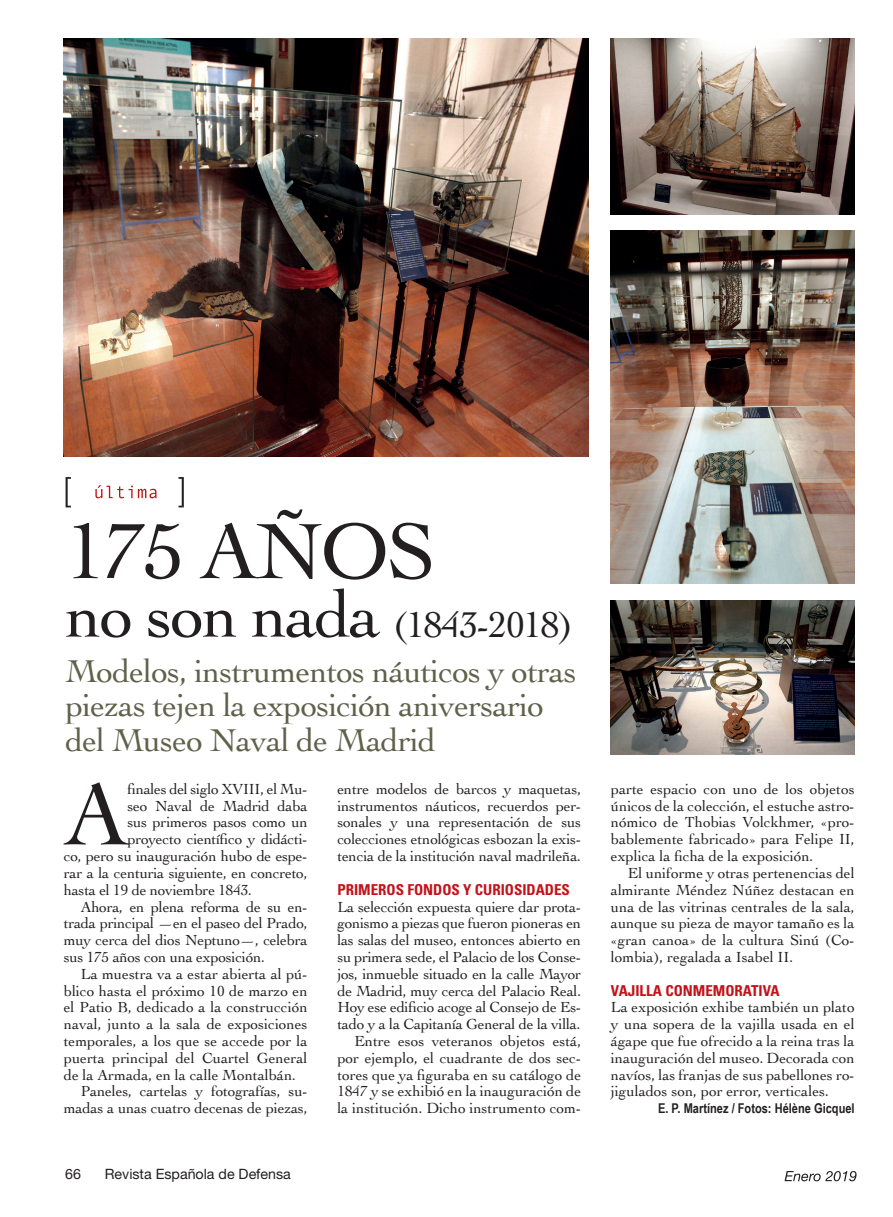
<style>
.page{position:relative;width:893px;height:1217px;background:#fff}
.page>*{position:absolute;margin:0;border:0;box-sizing:border-box;transform-origin:0 0}
.Texto_general{font:92.4px "Cochin";color:#231f20}
.Título_B{font:82.5px "Cochin";letter-spacing:-.03em;color:#231f20}
.Título_B-2{font:37.5px "Cochin";letter-spacing:-.03em;color:#231f20}
.Entradilla{font:33px/34.5px "Cochin";letter-spacing:-.02em;color:#60614b}
.Texto_general-2{font:15.3px/16.8px "Cochin";letter-spacing:-.01em;color:#231f20;text-align:justify}
.Ladillo{font:700 condensed 15px "Univers";color:#c4121a}
.t1{font:14.25px "Helvetica Neue";color:#231f20}
.Firma{font:700 13.5px "Arial Narrow";color:#231f20}
.s1{font-size:67.5px}
</style>
<div class="page">
<svg style="left:784px;top:1171px;width:72px;height:9px"></svg>
<svg style="left:178px;top:477px;width:6px;height:30px"></svg>
<svg style="left:95px;top:485px;width:62px;height:13px"></svg>
<svg style="left:66px;top:477px;width:5px;height:30px"></svg>
<img style="left:611px;top:600px;width:244px;height:154px">
<img style="left:611px;top:38px;width:244px;height:176px">
<img style="left:64px;top:38px;width:525px;height:418px">
<img style="left:611px;top:231px;width:244px;height:352px">
<p class="Título_B" style="left:65px;top:495px;width:372px">175 AÑOS</p>
<p class="Título_B-2" style="left:65px;top:599px;width:509px"><span class="s1">no son nada</span> (1843-2018)</p>
<p class="Entradilla" style="left:65px;top:652px;width:513px">Modelos, instrumentos náuticos y otras piezas tejen la exposición aniversario del Museo Naval de Madrid</p>
<p class="Texto_general" style="left:64px;top:751px;width:67px">A</p>
<p class="Texto_general-2" style="left:127px;top:779px;width:182px">finales del siglo XVIII, el Mu-</p>
<p class="Texto_general-2" style="left:127px;top:796px;width:182px">seo Naval de Madrid daba</p>
<p class="Texto_general-2" style="left:127px;top:813px;width:182px">sus primeros pasos como un</p>
<p class="Texto_general-2" style="left:127px;top:830px;width:182px">proyecto científico y didácti-</p>
<p class="Texto_general-2" style="left:64px;top:846px;width:245px">co, pero su inauguración hubo de espe-</p>
<p class="Texto_general-2" style="left:64px;top:863px;width:245px">rar a la centuria siguiente, en concreto,</p>
<p class="Texto_general-2" style="left:64px;top:880px;width:190px">hasta el 19 de noviembre 1843.</p>
<p class="Texto_general-2" style="left:64px;top:897px;width:245px;text-indent:17px">Ahora, en plena reforma de su en&shy;trada principal —en el paseo del Prado, muy cerca del dios Neptuno—, celebra sus 175 años con una exposición.</p>
<p class="Texto_general-2" style="left:64px;top:964px;width:245px;text-indent:17px">La muestra va a estar abierta al pú&shy;blico hasta el próximo 10 de marzo en el Patio B, dedicado a la construcción naval, junto a la sala de exposiciones temporales, a los que se accede por la puerta principal del Cuartel General de la Armada, en la calle Montalbán.</p>
<p class="Texto_general-2" style="left:64px;top:1082px;width:245px;text-align:right">Paneles, cartelas y fotografías, su&shy;madas a unas cuatro decenas de piezas,</p>
<p class="t1" style="left:65px;top:1164px;width:17px">66</p>
<p class="t1" style="left:105px;top:1164px;width:188px">Revista Española de Defensa</p>
<p class="Texto_general-2" style="left:337px;top:779px;width:245px">entre modelos de barcos y maquetas, instrumentos náuticos, recuerdos per&shy;sonales y una representación de sus colecciones etnológicas esbozan la exis&shy;tencia de la institución naval madrileña.</p>
<p class="Ladillo" style="left:337px;top:879px;width:234px">PRIMEROS FONDOS Y CURIOSIDADES</p>
<p class="Texto_general-2" style="left:337px;top:897px;width:245px">La selección expuesta quiere dar prota&shy;gonismo a piezas que fueron pioneras en las salas del museo, entonces abierto en su primera sede, el Palacio de los Conse&shy;jos, inmueble situado en la calle Mayor de Madrid, muy cerca del Palacio Real.<br>Hoy ese edificio acoge al Consejo de Es&shy;tado y a la Capitanía General de la villa.</p>
<p class="Texto_general-2" style="left:337px;top:1031px;width:245px;text-indent:17px">Entre esos veteranos objetos está, por ejemplo, el cuadrante de dos sec&shy;tores que ya figuraba en su catálogo de 1847 y se exhibió en la inauguración de la institución. Dicho instrumento com-</p>
<p class="Texto_general-2" style="left:611px;top:779px;width:245px">parte espacio con uno de los objetos únicos de la colección, el estuche astro&shy;nómico de Thobias Volckhmer, «pro&shy;bablemente fabricado» para Felipe II, explica la ficha de la exposición.</p>
<p class="Texto_general-2" style="left:611px;top:863px;width:245px;text-indent:17px">El uniforme y otras pertenencias del almirante Méndez Núñez destacan en una de las vitrinas centrales de la sala, aunque su pieza de mayor tamaño es la «gran canoa» de la cultura Sinú (Co&shy;lombia), regalada a Isabel II.</p>
<p class="Ladillo" style="left:611px;top:980px;width:170px">VAJILLA CONMEMORATIVA</p>
<p class="Texto_general-2" style="left:611px;top:998px;width:245px">La exposición exhibe también un plato y una sopera de la vajilla usada en el ágape que fue ofrecido a la reina tras la inauguración del museo. Decorada con navíos, las franjas de sus pabellones ro&shy;jigulados son, por error, verticales.</p>
<p class="Firma" style="left:658px;top:1097px;width:198px">E. P. Martínez / Fotos: Hélène Gicquel</p>
</div>
